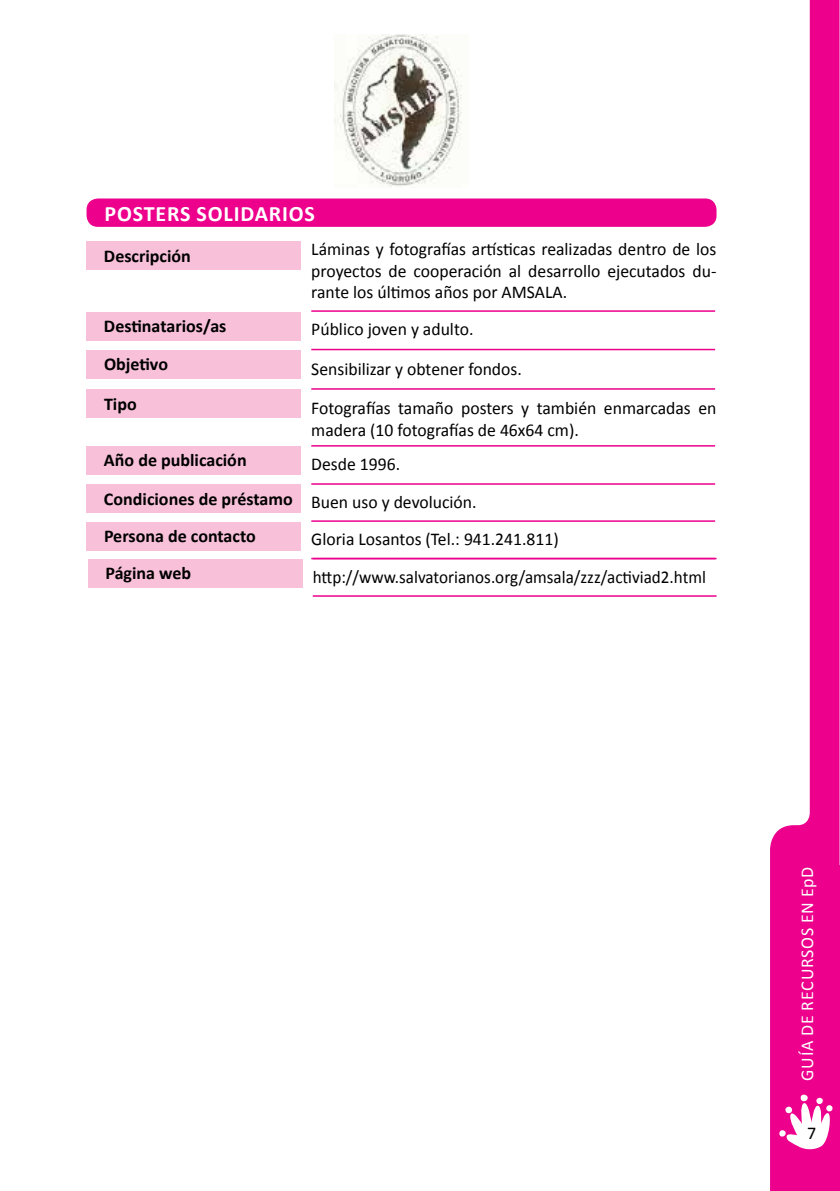
<style>
.page{position:relative;width:840px;height:1191px;background:#fff}
.page>*{position:absolute;margin:0;border:0;box-sizing:border-box;transform-origin:0 0}
.t1{font:700 22px "Calibri";letter-spacing:.04em;color:#fff}
.t2{font:18px/21.6px "Calibri";color:#000}
.t3{font:700 18px/38.2px "Calibri";color:#000}
.t4{font:18px "Calibri";color:#000;scale:.95 1}
.t5{font:18px "Calibri";letter-spacing:.04em;color:#fff}
</style>
<div class="page">
<svg style="left:770px;top:0;width:69px;height:1191px;fill:#ec008c"></svg>
<svg style="left:778px;top:1094px;width:54px;height:56px"></svg>
<img style="left:334px;top:34px;width:128px;height:153px">
<div style="left:86px;top:242px;width:215px;height:28px;background:#f8c1d9"></div>
<div style="left:86px;top:312px;width:215px;height:28px;background:#f8c1d9"></div>
<div style="left:86px;top:446px;width:215px;height:29px;background:#f8c1d9"></div>
<div style="left:86px;top:485px;width:215px;height:28px;background:#f8c1d9"></div>
<div style="left:88px;top:559px;width:214px;height:28px;background:#f8c1d9"></div>
<div style="left:86px;top:522px;width:215px;height:28px;background:#f8c1d9"></div>
<div style="left:86px;top:350px;width:215px;height:29px;background:#f8c1d9"></div>
<div style="left:86px;top:390px;width:215px;height:28px;background:#f8c1d9"></div>
<div style="left:86px;top:198px;width:630px;height:29px;background:#ec008c;border-radius:11px"></div>
<hr style="left:311px;top:310px;width:403px;height:2px;background:#ec008c">
<hr style="left:311px;top:445px;width:403px;height:1px;background:#ec008c">
<hr style="left:311px;top:483px;width:403px;height:2px;background:#ec008c">
<hr style="left:312px;top:558px;width:404px;height:1px;background:#ec008c">
<hr style="left:311px;top:520px;width:403px;height:2px;background:#ec008c">
<hr style="left:311px;top:349px;width:403px;height:1px;background:#ec008c">
<hr style="left:312px;top:595px;width:404px;height:2px;background:#ec008c">
<hr style="left:311px;top:558px;width:403px;height:1px;background:#ec008c">
<hr style="left:311px;top:388px;width:403px;height:2px;background:#ec008c">
<p class="t1" style="left:104px;top:199px;width:212px">Posters solidarios</p>
<p class="t2" style="left:311px;top:238px;width:406px;text-align:justify">Láminas y fotografías artísticas realizadas dentro de los proyectos de cooperación al desarrollo ejecutados du&shy;rante los últimos años por AMSALA.</p>
<p class="t2" style="left:311px;top:319px;width:164px">Público joven y adulto.</p>
<p class="t3" style="left:104px;top:236px;width:88px">Descripción</p>
<p class="t3" style="left:104px;top:307px;width:124px">Destinatarios/as</p>
<p class="t3" style="left:104px;top:344px;width:65px;line-height:39.4px">Objetivo<br>Tipo</p>
<p class="t2" style="left:311px;top:349px;width:406px;line-height:39.4px">Sensibilizar y obtener fondos.<br>Fotografías tamaño posters y también enmarcadas en</p>
<p class="t2" style="left:311px;top:419px;width:269px">madera (10 fotografías de 46x64 cm).</p>
<p class="t3" style="left:104px;top:441px;width:190px">Año de publicación<br>Condiciones de préstamo</p>
<p class="t2" style="left:311px;top:445px;width:167px;line-height:38.2px">Desde 1996.<br>Buen uso y devolución.</p>
<p class="t3" style="left:104px;top:516px;width:153px">Persona de contacto</p>
<p class="t2" style="left:311px;top:528px;width:249px">Gloria Losantos (Tel.: 941.241.811)</p>
<p class="t3" style="left:105px;top:554px;width:87px">Página web</p>
<p class="t4" style="left:312px;top:565px;width:415px">http://www.salvatorianos.org/amsala/zzz/activiad2.html</p>
<p class="t5" style="left:795px;top:1080px;width:212px;rotate:-90deg">Guía de recursos en EpD</p>
<p class="t2" style="left:806px;top:1122px;width:11px">7</p>
</div>
